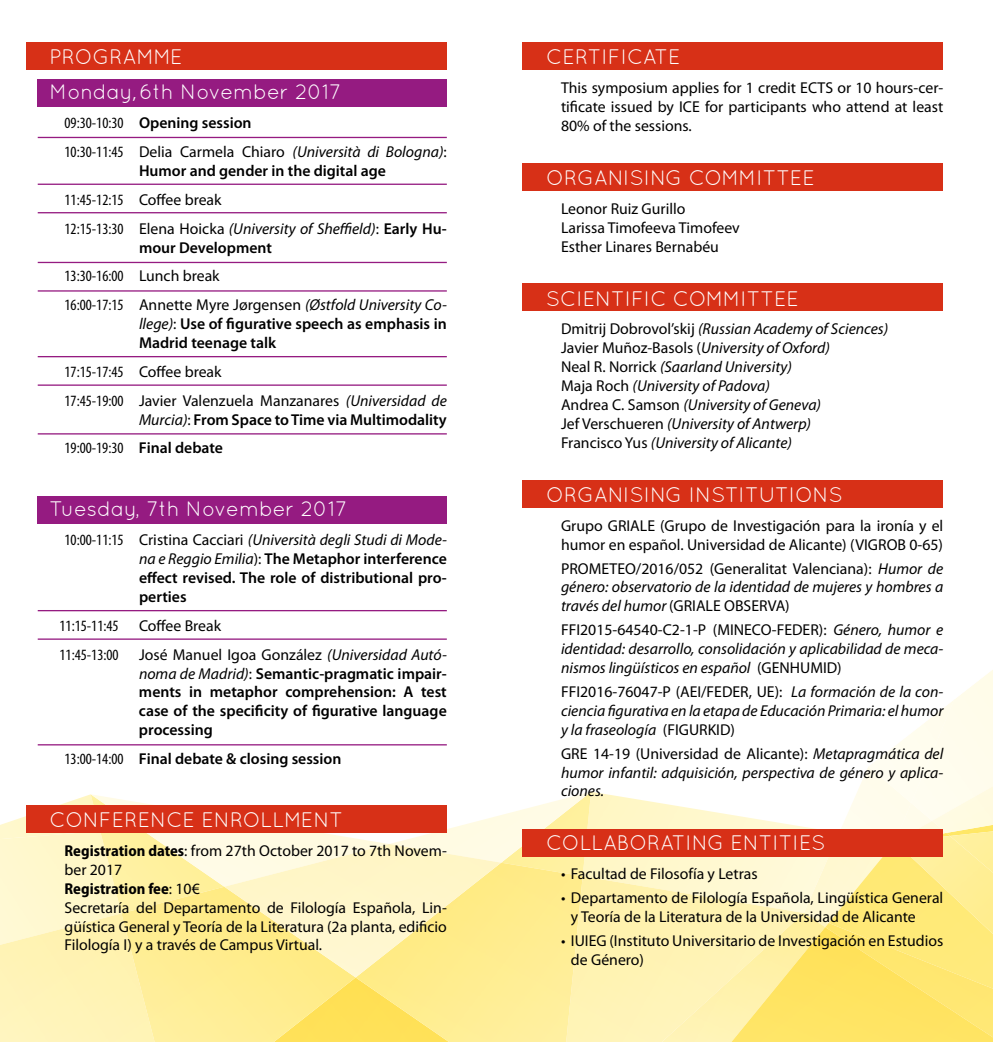
<style>
.page{position:relative;width:993px;height:1042px;background:#fff}
.page>*{position:absolute;margin:0;border:0;box-sizing:border-box;transform-origin:0 0}
.t1{font:21px/35.2px "Quicksand";color:#fff}
.t2{font:15.75px/18.9px "Myriad Pro";color:#000}
.t3{font:italic 15.75px/18.9px "Myriad Pro";color:#000;text-align:justify}
.t4{font:600 15.75px/18.9px "Myriad Pro";color:#000}
.t5{font:condensed 15.75px/28.9px "Myriad Pro";color:#000}
.s1{font-family:"Myriad Pro";font-size:15.75px}
.s2{font-weight:600;font-stretch:normal}
.s3{font-stretch:normal}
.s4{font-style:italic;font-stretch:normal}
.s5{font-weight:400;font-stretch:condensed}
.s6{font-weight:400}
.s7{font-weight:400;font-style:italic}
.s8{font-weight:600}
.s9{font-stretch:condensed}
.s10{font-style:italic}
.s11{font-weight:700;font-stretch:semi-condensed}
.s12{font-style:normal}
</style>
<div class="page">
<svg style="left:0;top:744px;width:447px;height:87px"></svg>
<img style="left:242px;top:792px;width:147px;height:14px">
<img style="left:100px;top:833px;width:39px;height:80px">
<img style="left:139px;top:833px;width:248px;height:54px">
<div style="left:868px;top:766px;width:42px;height:37px;background:#fffced"></div>
<img style="left:591px;top:792px;width:225px;height:84px">
<img style="left:803px;top:856px;width:25px;height:57px">
<img style="left:825px;top:913px;width:3px;height:10px">
<div style="left:661px;top:913px;width:164px;height:129px;background:#fff3b5"></div>
<img style="left:945px;top:833px;width:4px;height:3px">
<img style="left:955px;top:671px;width:37px;height:28px">
<img style="left:894px;top:821px;width:51px;height:15px">
<img style="left:931px;top:786px;width:61px;height:47px">
<img style="left:355px;top:862px;width:227px;height:180px">
<img style="left:389px;top:792px;width:202px;height:70px">
<img style="left:121px;top:887px;width:234px;height:155px">
<img style="left:224px;top:844px;width:277px;height:133px">
<img style="left:828px;top:856px;width:66px;height:67px">
<img style="left:731px;top:927px;width:261px;height:115px">
<img style="left:894px;top:836px;width:98px;height:98px">
<img style="left:949px;top:831px;width:43px;height:41px">
<div style="left:26px;top:42px;width:420px;height:27px;background:#d73017"></div>
<div style="left:38px;top:79px;width:408px;height:28px;background:#951b81"></div>
<div style="left:38px;top:496px;width:408px;height:27px;background:#951b81"></div>
<div style="left:26px;top:806px;width:420px;height:27px;background:#d73017"></div>
<div style="left:522px;top:42px;width:421px;height:27px;background:#d73017"></div>
<div style="left:522px;top:164px;width:421px;height:27px;background:#d73017"></div>
<div style="left:522px;top:284px;width:421px;height:27px;background:#d73017"></div>
<div style="left:522px;top:480px;width:421px;height:28px;background:#d73017"></div>
<div style="left:522px;top:829px;width:421px;height:27px;background:#d73017"></div>
<hr style="left:38px;top:137px;width:408px;height:1px;background:#951b81">
<hr style="left:38px;top:184px;width:408px;height:1px;background:#951b81">
<hr style="left:38px;top:262px;width:408px;height:1px;background:#951b81">
<hr style="left:38px;top:356px;width:408px;height:1px;background:#951b81">
<hr style="left:38px;top:610px;width:408px;height:1px;background:#951b81">
<hr style="left:38px;top:212px;width:408px;height:1px;background:#951b81">
<hr style="left:38px;top:290px;width:408px;height:2px;background:#951b81">
<hr style="left:38px;top:384px;width:408px;height:2px;background:#951b81">
<hr style="left:38px;top:638px;width:408px;height:2px;background:#951b81">
<hr style="left:38px;top:744px;width:408px;height:1px;background:#951b81">
<hr style="left:38px;top:433px;width:408px;height:1px;background:#951b81">
<h1 class="t1" style="left:50px;top:39px;width:293px">PROGRAMME<br>Monday<span class="s1">,</span> 6th November 2017</h1>
<p class="t5" style="left:64px;top:108px;width:383px">09:30-10:30 <span class="s2">Opening session<br></span>10:30-11:45 <span class="s3">Delia Carmela Chiaro</span> <span class="s4">(Università di Bologna)</span><span class="s3">:</span></p>
<p class="t4" style="left:64px;top:156px;width:383px;line-height:28.9px;text-indent:74px">Humor and gender in the digital age<br><span class="s5">11:45-12:15</span> <span class="s6">Coffee break<br></span><span class="s5">12:15-13:30</span> <span class="s6">Elena Hoicka</span> <span class="s7">(University of Sheffield)</span><span class="s6">:</span> Early Hu-</p>
<p class="t2" style="left:64px;top:233px;width:383px;line-height:28.9px;text-indent:74px"><span class="s8">mour Development<br></span><span class="s9">13:30-16:00</span> Lunch break<br><span class="s9">16:00-17:15</span> Annette Myre Jørgensen <span class="s10">(Østfold University Co-</span></p>
<p class="t4" style="left:139px;top:314px;width:309px"><span class="s7">llege)</span><span class="s6">:</span> Use of figurative speech as emphasis in<br>Madrid teenage talk</p>
<p class="t2" style="left:64px;top:357px;width:383px;line-height:28.9px"><span class="s9">17:15-17:45</span> Coffee break<br><span class="s9">17:45-19:00</span> Javier Valenzuela Manzanares <span class="s10">(Universidad de</span></p>
<p class="t4" style="left:64px;top:404px;width:383px;line-height:28.9px;text-indent:74px"><span class="s7">Murcia)</span><span class="s6">:</span> From Space to Time via Multimodality<br><span class="s5">19:00-19:30</span> Final debate</p>
<h1 class="t1" style="left:50px;top:491px;width:299px">Tuesday, 7th November 2017</h1>
<p class="t4" style="left:139px;top:530px;width:309px;text-align:justify;text-indent:-74px"><span class="s5">10:00-11:15</span> <span class="s6">Cristina Cacciari</span> <span class="s7">(Università degli Studi di Mode&shy;na e Reggio Emilia</span><span class="s6">):</span> The Metaphor interference effect revised. The role of distributional pro&shy;perties</p>
<p class="t5" style="left:60px;top:611px;width:61px">11:15-11:45</p>
<p class="t2" style="left:139px;top:616px;width:84px">Coffee Break</p>
<p class="t5" style="left:60px;top:640px;width:61px">11:45-13:00</p>
<p class="t4" style="left:139px;top:644px;width:309px;text-align:justify"><span class="s6">José Manuel Igoa González</span> <span class="s7">(Universidad Autó&shy;noma de Madrid)</span><span class="s6">:</span> Semantic-pragmatic impair&shy;ments in metaphor comprehension: A test case of the specificity of figurative language processing</p>
<p class="t4" style="left:64px;top:749px;width:278px"><span class="s5">13:00-14:00</span> Final debate &amp; closing session</p>
<h1 class="t1" style="left:50px;top:802px;width:295px">CONFERENCE ENROLLMENT</h1>
<p class="t2" style="left:64px;top:841px;width:383px"><span class="s11">Registration dates</span>: from 27th October 2017 to 7th Novem&shy;ber 2017<br><span class="s11">Registration fee</span>: 10€<br>Secretaría del Departamento de Filología Española, Lin&shy;güística General y Teoría de la Literatura (2a planta, edificio Filología I) y a través de Campus Virtual.</p>
<h1 class="t1" style="left:546px;top:39px;width:136px">CERTIFICATE</h1>
<p class="t2" style="left:561px;top:78px;width:383px;text-align:justify">This symposium applies for 1 credit ECTS or 10 hours-cer&shy;tificate issued by ICE for participants who attend at least 80% of the sessions.</p>
<h1 class="t1" style="left:546px;top:160px;width:270px">ORGANISING COMMITTEE</h1>
<p class="t2" style="left:561px;top:199px;width:180px">Leonor Ruiz Gurillo<br>Larissa Timofeeva Timofeev<br>Esther Linares Bernabéu</p>
<h1 class="t1" style="left:546px;top:280px;width:254px">SCIENTIFIC COMMITTEE</h1>
<p class="t3" style="left:561px;top:319px;width:328px;text-align:left"><span class="s12">Dmitrij Dobrovol’skij</span> (Russian Academy of Sciences)<br><span class="s12">Javier Muñoz-Basols (</span>University of Oxford)<br><span class="s12">Neal R. Norrick</span> (Saarland University)<br><span class="s12">Maja Roch</span> (University of Padova)<br><span class="s12">Andrea C. Samson</span> (University of Geneva)<br><span class="s12">Jef Verschueren</span> (University of Antwerp)<br><span class="s12">Francisco Yus</span> (University of Alicante)</p>
<h1 class="t1" style="left:546px;top:477px;width:298px">ORGANISING INSTITUTIONS</h1>
<p class="t2" style="left:561px;top:516px;width:383px">Grupo GRIALE (Grupo de Investigación para la ironía y el humor en español. Universidad de Alicante) (VIGROB 0-65)</p>
<p class="t3" style="left:561px;top:558px;width:383px"><span class="s12">PROMETEO/2016/052 (Generalitat Valenciana):</span> Humor de género: observatorio de la identidad de mujeres y hombres a través del humor <span class="s12">(GRIALE OBSERVA)</span></p>
<p class="t3" style="left:561px;top:620px;width:383px"><span class="s12">FFI2015-64540-C2-1-P (MINECO-FEDER):</span> Género, humor e identidad: desarrollo, consolidación y aplicabilidad de meca&shy;nismos lingüísticos en español <span class="s12">(GENHUMID)</span></p>
<p class="t3" style="left:561px;top:682px;width:384px"><span class="s12">FFI2016-76047-P (AEI/FEDER, UE):</span> La formación de la con&shy;ciencia figurativa en la etapa de Educación Primaria: el humor y la fraseología <span class="s12">(FIGURKID)</span></p>
<p class="t3" style="left:561px;top:743px;width:383px"><span class="s12">GRE 14-19 (Universidad de Alicante):</span> Metapragmática del humor infantil: adquisición, perspectiva de género y aplica&shy;ciones.</p>
<h1 class="t1" style="left:546px;top:825px;width:281px">COLLABORATING ENTITIES</h1>
<p class="t2" style="left:561px;top:864px;width:198px">• Facultad de Filosofía y Letras</p>
<p class="t2" style="left:570px;top:888px;width:374px;text-indent:-10px">• Departamento de Filología Española, Lingüística General y Teoría de la Literatura de la Universidad de Alicante</p>
<p class="t2" style="left:570px;top:931px;width:374px;text-indent:-10px">• IUIEG (Instituto Universitario de Investigación en Estudios de Género)</p>
</div>
